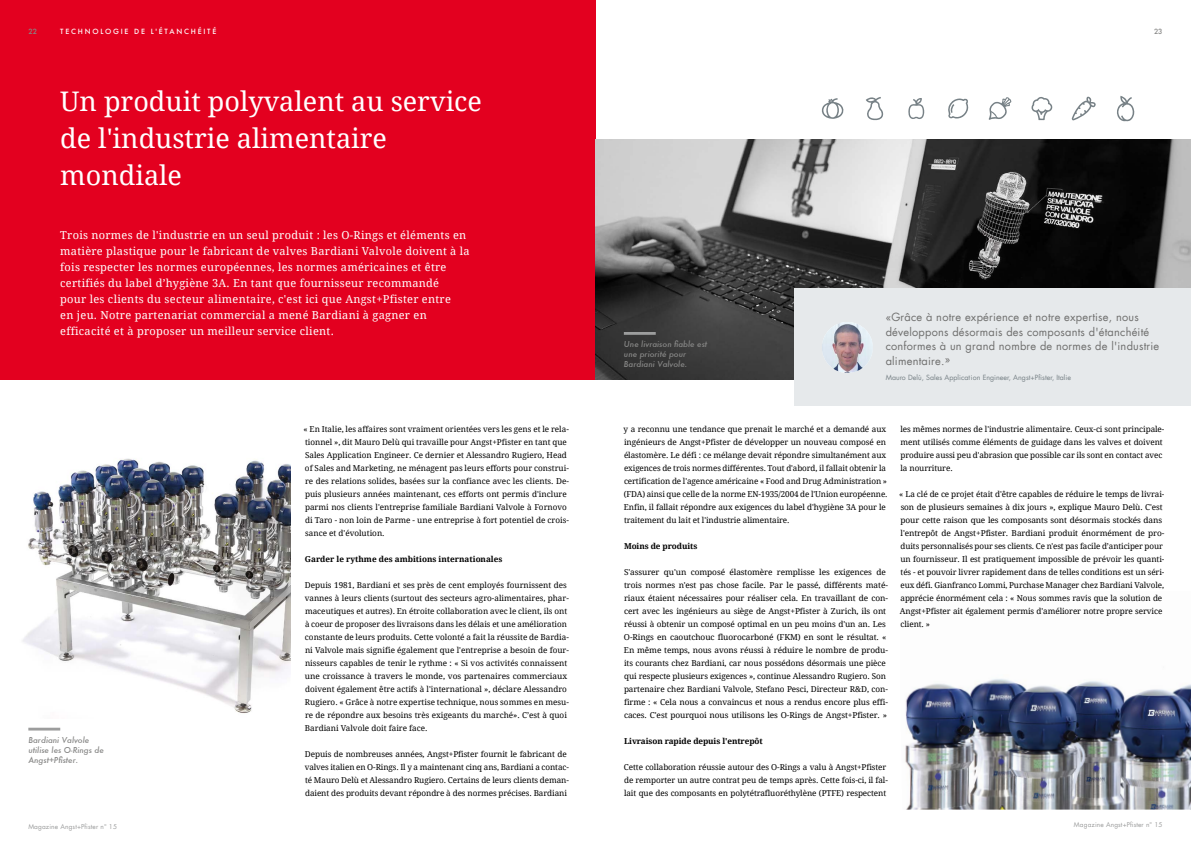
<style>
.page{position:relative;width:1191px;height:842px;background:#fff}
.page>*{position:absolute;margin:0;border:0;box-sizing:border-box;transform-origin:0 0}
.t1{font:27px/37px "Droid Serif";color:#fff}
.t2{font:11px/16px "Droid Serif";letter-spacing:.025em;color:#fff}
.t3{font:11px/14.5px "Futura Com";letter-spacing:.02em;color:#6f6f6e}
.t4{font:8.1px/13px "Droid Serif";letter-spacing:-.01em;color:#000}
.t5{font:700 8.1px "Droid Serif";letter-spacing:-.01em;color:#000}
.t6{font:italic 500 8px/10px "Futura";color:#878786}
.t7{font:7px "Futura Com";letter-spacing:.005em;color:#778186}
.t8{font:500 7px "Futura";letter-spacing:.25em;color:#fff}
.t9{font:500 7px "Futura";color:#878786}
.t10{font:6.5px "Futura Com";letter-spacing:.02em;color:#9c9d9d}
</style>
<div class="page">
<div style="left:0;top:0;width:595px;height:380px;background:#e3001f"></div>
<img style="left:595px;top:139px;width:596px;height:241px">
<img style="left:22px;top:458px;width:269px;height:255px">
<img style="left:905px;top:679px;width:286px;height:131px">
<div style="left:794px;top:289px;width:397px;height:117px;background:#e6e9eb"></div>
<img style="left:822px;top:322px;width:51px;height:51px;border-radius:26px">
<svg style="left:821px;top:98px;width:23px;height:21px"></svg>
<svg style="left:988px;top:97px;width:23px;height:23px"></svg>
<svg style="left:1117px;top:96px;width:17px;height:26px"></svg>
<svg style="left:1071px;top:96px;width:25px;height:24px"></svg>
<svg style="left:1031px;top:97px;width:21px;height:23px"></svg>
<svg style="left:866px;top:97px;width:17px;height:23px"></svg>
<svg style="left:908px;top:98px;width:16px;height:21px"></svg>
<svg style="left:948px;top:98px;width:21px;height:20px"></svg>
<hr style="left:624px;top:332px;width:32px;height:3px;background:#9c9d9d">
<hr style="left:28px;top:728px;width:32px;height:2px;background:#9c9d9d">
<p class="t8" style="left:60px;top:27px;width:158px">TECHNOLOGIE DE L'ÉTANCHÉITÉ</p>
<p class="t9" style="left:28px;top:26px;width:10px">22</p>
<p class="t9" style="left:1154px;top:26px;width:10px">23</p>
<h1 class="t1" style="left:60px;top:83px;width:423px">Un produit polyvalent au service de l'industrie alimentaire mondiale</h1>
<p class="t2" style="left:60px;top:227px;width:411px">Trois normes de l'industrie en un seul produit : les O-Rings et éléments en matière plastique pour le fabricant de valves Bardiani Valvole doivent à la fois respecter les normes européennes, les normes américaines et être certifiés du label d’hygiène 3A. En tant que fournisseur recommandé<br>pour les clients du secteur alimentaire, c'est ici que Angst+Pfister entre<br>en jeu. Notre partenariat commercial a mené Bardiani à gagner en efficacité et à proposer un meilleur service client.</p>
<p class="t6" style="left:28px;top:735px;width:77px">Bardiani Valvole utilise les O-Rings de<br>Angst+Pfister.</p>
<p class="t4" style="left:304px;top:423px;width:267px">« En Italie, les affaires sont vraiment orientées vers les gens et le rela&shy;tionnel », dit Mauro Delù qui travaille pour Angst+Pfister en tant que Sales Application Engineer. Ce dernier et Alessandro Rugiero, Head of Sales and Marketing, ne ménagent pas leurs efforts pour construi&shy;re des relations solides, basées sur la confiance avec les clients. De&shy;puis plusieurs années maintenant, ces efforts ont permis d'inclure parmi nos clients l'entreprise familiale Bardiani Valvole à Fornovo di Taro - non loin de Parme - une entreprise à fort potentiel de crois&shy;sance et d'évolution.</p>
<p class="t5" style="left:305px;top:554px;width:199px">Garder le rythme des ambitions internationales</p>
<p class="t4" style="left:305px;top:579px;width:266px">Depuis 1981, Bardiani et ses près de cent employés fournissent des vannes à leurs clients (surtout des secteurs agro-alimentaires, phar&shy;maceutiques et autres). En étroite collaboration avec le client, ils ont à coeur de proposer des livraisons dans les délais et une amélioration constante de leurs produits. Cette volonté a fait la réussite de Bardia&shy;ni Valvole mais signifie également que l'entreprise a besoin de four&shy;nisseurs capables de tenir le rythme : « Si vos activités connaissent une croissance à travers le monde, vos partenaires commerciaux doivent également être actifs à l'international », déclare Alessandro Rugiero. « Grâce à notre expertise technique, nous sommes en mesu&shy;re de répondre aux besoins très exigeants du marché». C’est à quoi Bardiani Valvole doit faire face.</p>
<p class="t4" style="left:305px;top:748px;width:266px">Depuis de nombreuses années, Angst+Pfister fournit le fabricant de valves italien en O-Rings. Il y a maintenant cinq ans, Bardiani a contac&shy;té Mauro Delù et Alessandro Rugiero. Certains de leurs clients deman&shy;daient des produits devant répondre à des normes précises. Bardiani</p>
<p class="t6" style="left:624px;top:339px;width:85px">Une livraison fiable est une priorité pour<br>Bardiani Valvole.</p>
<h2 class="t3" style="left:885px;top:310px;width:275px">«Grâce à notre expérience et notre expertise, nous développons désormais des composants d'étanchéité conformes à un grand nombre de normes de l'industrie alimentaire.»</h2>
<p class="t7" style="left:885px;top:373px;width:187px">Mauro Delù, Sales Application Engineer, Angst+Pfister, Italie</p>
<p class="t4" style="left:623px;top:423px;width:265px">y a reconnu une tendance que prenait le marché et a demandé aux ingénieurs de Angst+Pfister de développer un nouveau composé en élastomère. Le défi : ce mélange devait répondre simultanément aux exigences de trois normes différentes. Tout d'abord, il fallait obtenir la certification de l'agence américaine « Food and Drug Administration » (FDA) ainsi que celle de la norme EN-1935/2004 de l'Union européenne.<br>Enfin, il fallait répondre aux exigences du label d'hygiène 3A pour le traitement du lait et l'industrie alimentaire.</p>
<p class="t5" style="left:624px;top:541px;width:75px">Moins de produits</p>
<p class="t4" style="left:624px;top:566px;width:265px">S'assurer qu'un composé élastomère remplisse les exigences de trois normes n'est pas chose facile. Par le passé, différents maté&shy;riaux étaient nécessaires pour réaliser cela. En travaillant de con&shy;cert avec les ingénieurs au siège de Angst+Pfister à Zurich, ils ont réussi à obtenir un composé optimal en un peu moins d'un an. Les O-Rings en caoutchouc fluorocarboné (FKM) en sont le résultat. « En même temps, nous avons réussi à réduire le nombre de produ&shy;its courants chez Bardiani, car nous possédons désormais une pièce qui respecte plusieurs exigences », continue Alessandro Rugiero. Son partenaire chez Bardiani Valvole, Stefano Pesci, Directeur R&amp;D, con&shy;firme : « Cela nous a convaincus et nous a rendus encore plus effi&shy;caces. C'est pourquoi nous utilisons les O-Rings de Angst+Pfister. »</p>
<p class="t5" style="left:624px;top:736px;width:140px">Livraison rapide depuis l'entrepôt</p>
<p class="t4" style="left:624px;top:761px;width:265px">Cette collaboration réussie autour des O-Rings a valu à Angst+Pfister de remporter un autre contrat peu de temps après. Cette fois-ci, il fal&shy;lait que des composants en polytétrafluoréthylène (PTFE) respectent</p>
<p class="t4" style="left:900px;top:423px;width:265px">les mêmes normes de l'industrie alimentaire. Ceux-ci sont principale&shy;ment utilisés comme éléments de guidage dans les valves et doivent produire aussi peu d'abrasion que possible car ils sont en contact avec la nourriture.</p>
<p class="t4" style="left:899px;top:488px;width:267px">« La clé de ce projet était d'être capables de réduire le temps de livrai&shy;son de plusieurs semaines à dix jours », explique Mauro Delù. C'est pour cette raison que les composants sont désormais stockés dans l'entrepôt de Angst+Pfister. Bardiani produit énormément de pro&shy;duits personnalisés pour ses clients. Ce n'est pas facile d’anticiper pour un fournisseur. Il est pratiquement impossible de prévoir les quanti&shy;tés - et pouvoir livrer rapidement dans de telles conditions est un séri&shy;eux défi. Gianfranco Lommi, Purchase Manager chez Bardiani Valvole, apprécie énormément cela : « Nous sommes ravis que la solution de Angst+Pfister ait également permis d'améliorer notre propre service client. »</p>
<p class="t10" style="left:28px;top:822px;width:90px">Magazine Angst+Pfister n° 15</p>
<p class="t10" style="left:1074px;top:820px;width:90px">Magazine Angst+Pfister n° 15</p>
</div>
